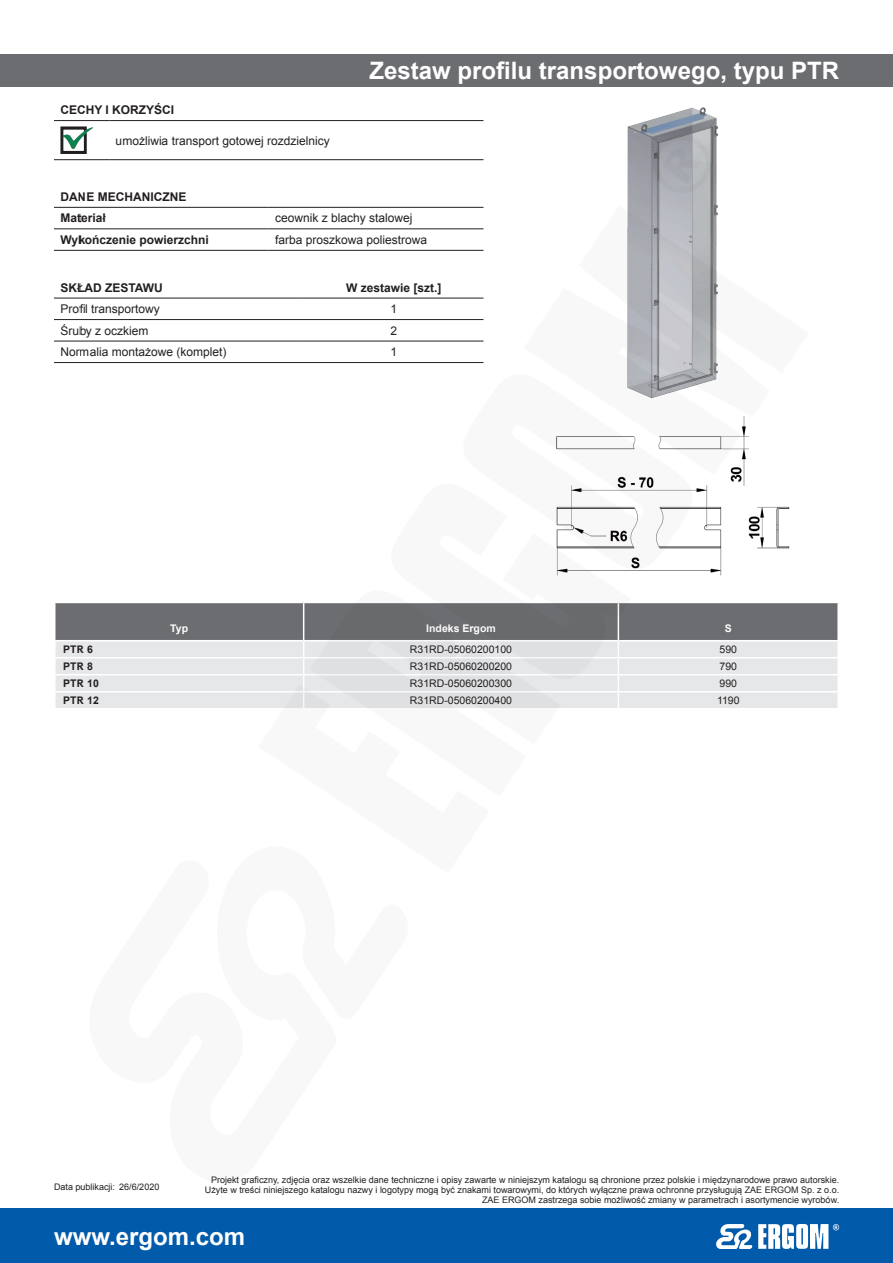
<style>
.page{position:relative;width:893px;height:1263px;background:#fff}
.page>*{position:absolute;margin:0;border:0;box-sizing:border-box;transform-origin:0 0}
.produkt-nazwa{font:700 24px "Arial";color:#fff}
.opis-body{font:12px "Arial";color:#231f20}
.opis-body-bold{font:700 12px "Arial";color:#231f20}
.opis-body-srodek-bol{font:700 12px "Arial";color:#231f20}
.opis-body-srodek{font:12px "Arial";color:#231f20}
.tabela-body{font:10.5px "Arial";color:#231f20}
.tabela-body-bold{font:700 10.5px "Arial";color:#231f20}
.tabela-naglowek{font:700 10.5px "Arial";color:#fff}
.t1{font:9px/9.8px "Arial";color:#231f20;text-align:right}
</style>
<div class="page">
<div style="left:0;top:1209px;width:893px;height:54px;background:#015aaa"></div>
<svg style="left:716px;top:1224px;width:123px;height:25px"></svg>
<div style="left:0;top:54px;width:893px;height:32px;background:#6c6d70"></div>
<img style="left:627px;top:107px;width:92px;height:99px">
<img style="left:694px;top:475px;width:96px;height:101px">
<hr style="left:54px;top:120px;width:55px;height:1px;background:#231f20">
<hr style="left:109px;top:120px;width:374px;height:1px;background:#231f20">
<hr style="left:54px;top:159px;width:55px;height:1px;background:#231f20">
<hr style="left:109px;top:159px;width:374px;height:1px;background:#231f20">
<img style="left:60px;top:127px;width:33px;height:26px">
<hr style="left:54px;top:207px;width:215px;height:1px;background:#231f20">
<hr style="left:269px;top:207px;width:214px;height:1px;background:#231f20">
<hr style="left:54px;top:229px;width:215px;height:1px;background:#231f20">
<hr style="left:269px;top:229px;width:214px;height:1px;background:#231f20">
<hr style="left:54px;top:250px;width:215px;height:1px;background:#231f20">
<hr style="left:269px;top:250px;width:214px;height:1px;background:#231f20">
<hr style="left:54px;top:298px;width:250px;height:1px;background:#231f20">
<hr style="left:304px;top:298px;width:179px;height:1px;background:#231f20">
<hr style="left:54px;top:319px;width:250px;height:1px;background:#231f20">
<hr style="left:304px;top:319px;width:179px;height:1px;background:#231f20">
<hr style="left:54px;top:341px;width:250px;height:1px;background:#231f20">
<hr style="left:304px;top:341px;width:179px;height:1px;background:#231f20">
<hr style="left:54px;top:362px;width:250px;height:1px;background:#231f20">
<hr style="left:304px;top:362px;width:179px;height:1px;background:#231f20">
<svg style="left:627px;top:206px;width:122px;height:269px"></svg>
<svg style="left:55px;top:602px;width:783px;height:107px;background:#bfc0c2"></svg>
<svg style="left:310px;top:602px;width:251px;height:107px;background:#c5c6c7"></svg>
<svg style="left:389px;top:602px;width:242px;height:89px;background:#b2b3b5"></svg>
<svg style="left:556px;top:372px;width:138px;height:204px"></svg>
<p class="opis-body-bold" style="left:60px;top:102px;width:115px">CECHY I KORZYŚCI</p>
<p class="opis-body" style="left:116px;top:132px;width:216px">umożliwia transport gotowej rozdzielnicy</p>
<p class="produkt-nazwa" style="left:370px;top:54px;width:471px">Zestaw profilu transportowego, typu PTR</p>
<p class="opis-body-bold" style="left:60px;top:189px;width:127px">DANE MECHANICZNE</p>
<p class="opis-body-bold" style="left:60px;top:210px;width:47px">Materiał</p>
<p class="opis-body" style="left:275px;top:210px;width:139px">ceownik z blachy stalowej</p>
<p class="opis-body-bold" style="left:60px;top:232px;width:150px">Wykończenie powierzchni</p>
<p class="opis-body" style="left:275px;top:232px;width:154px">farba proszkowa poliestrowa</p>
<p class="opis-body-bold" style="left:60px;top:279px;width:104px">SKŁAD ZESTAWU</p>
<p class="opis-body-srodek-bol" style="left:346px;top:279px;width:97px">W zestawie [szt.]</p>
<p class="opis-body" style="left:60px;top:301px;width:101px">Profil transportowy</p>
<p class="opis-body-srodek" style="left:390px;top:301px;width:8px">1</p>
<p class="opis-body" style="left:60px;top:323px;width:90px">Śruby z oczkiem</p>
<p class="opis-body-srodek" style="left:390px;top:323px;width:8px">2</p>
<p class="opis-body" style="left:60px;top:344px;width:168px">Normalia montażowe (komplet)</p>
<p class="opis-body-srodek" style="left:390px;top:344px;width:8px">1</p>
<p class="tabela-naglowek" style="left:170px;top:621px;width:19px">Typ</p>
<p class="tabela-naglowek" style="left:426px;top:621px;width:71px">Indeks Ergom</p>
<p class="tabela-naglowek" style="left:725px;top:621px;width:9px">S</p>
<p class="tabela-body-bold" style="left:63px;top:642px;width:31px">PTR 6</p>
<p class="tabela-body" style="left:410px;top:642px;width:104px">R31RD-05060200100</p>
<p class="tabela-body" style="left:719px;top:642px;width:19px">590</p>
<p class="tabela-body-bold" style="left:63px;top:659px;width:31px">PTR 8</p>
<p class="tabela-body" style="left:410px;top:659px;width:104px">R31RD-05060200200</p>
<p class="tabela-body" style="left:719px;top:659px;width:19px">790</p>
<p class="tabela-body-bold" style="left:63px;top:676px;width:37px">PTR 10</p>
<p class="tabela-body" style="left:410px;top:676px;width:104px">R31RD-05060200300</p>
<p class="tabela-body" style="left:719px;top:676px;width:19px">990</p>
<p class="tabela-body-bold" style="left:63px;top:693px;width:37px">PTR 12</p>
<p class="tabela-body" style="left:410px;top:693px;width:104px">R31RD-05060200400</p>
<p class="tabela-body" style="left:717px;top:693px;width:24px">1190</p>
<p class="t1" style="left:54px;top:1182px;width:107px">Data publikacji: 26/6/2020</p>
<p class="t1" style="left:205px;top:1175px;width:636px">Projekt graficzny, zdjęcia oraz wszelkie dane techniczne i opisy zawarte w niniejszym katalogu są chronione przez polskie i międzynarodowe prawo autorskie.<br>Użyte w treści niniejszego katalogu nazwy i logotypy mogą być znakami towarowymi, do których wyłączne prawa ochronne przysługują ZAE ERGOM Sp. z o.o.<br>ZAE ERGOM zastrzega sobie możliwość zmiany w parametrach i asortymencie wyrobów.</p>
<h1 class="produkt-nazwa" style="left:54px;top:1220px;width:193px">www.ergom.com</h1>
</div>
